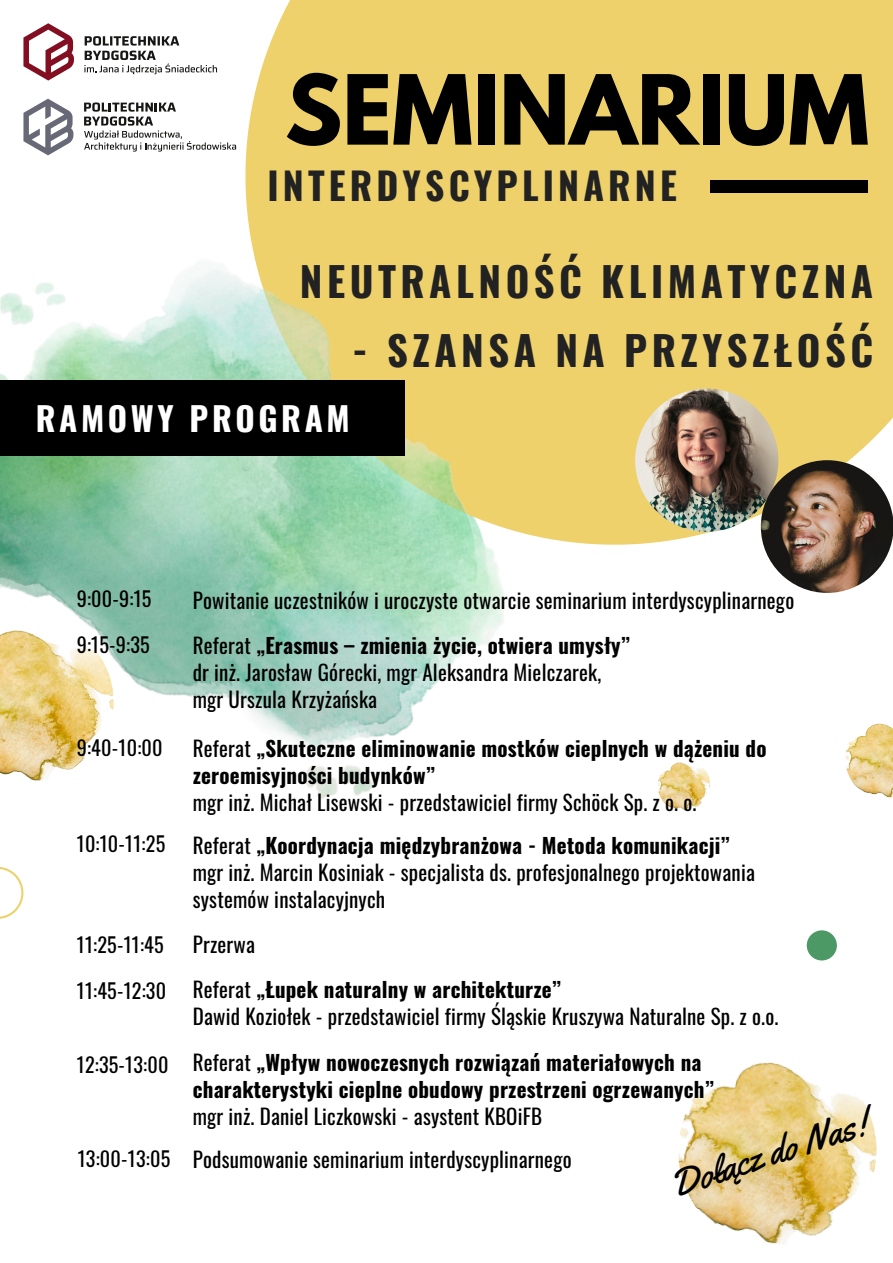
<style>
.page{position:relative;width:893px;height:1263px;background:#fff}
.page>*{position:absolute;margin:0;border:0;box-sizing:border-box;transform-origin:0 0}
.t1{font:700 85.5px "League Spartan";color:#000}
.t2{font:700 40.5px "Oswald";letter-spacing:.11em;color:#222}
.t3{font:700 37.5px "Oswald";letter-spacing:.11em;color:#222}
.t4{font:37.5px "Yellowtail";color:#000}
.t5{font:700 33px "Oswald";letter-spacing:.11em;color:#fff}
.t6{font:21px/27px "Oswald";letter-spacing:.01em;color:#000}
.t7{font:700 21px/27px "Oswald";letter-spacing:.01em;color:#000}
.t8{font:20.17px "Oswald";letter-spacing:.01em;color:#000}
.s1{font-weight:400}
</style>
<div class="page">
<div style="left:247px;top:0;width:646px;height:545px;background:#eed16b"></div>
<img style="left:0;top:136px;width:580px;height:761px">
<img style="left:0;top:619px;width:114px;height:166px">
<svg style="left:0;top:867px;width:23px;height:52px"></svg>
<div style="left:716px;top:362px;width:53px;height:53px;background:#eed16b"></div>
<img style="left:845px;top:723px;width:48px;height:75px">
<img style="left:657px;top:759px;width:53px;height:53px;border-radius:50%">
<div style="left:806px;top:930px;width:31px;height:30px;background:#4c9966;border-radius:50%"></div>
<div style="left:0;top:380px;width:404px;height:75px;background:#000"></div>
<img style="left:635px;top:389px;width:143px;height:143px;border-radius:50%">
<img style="left:761px;top:460px;width:132px;height:133px">
<svg style="left:23px;top:99px;width:50px;height:56px"></svg>
<svg style="left:84px;top:102px;width:152px;height:50px"></svg>
<svg style="left:23px;top:23px;width:51px;height:58px"></svg>
<svg style="left:84px;top:36px;width:133px;height:38px"></svg>
<img style="left:678px;top:1062px;width:199px;height:183px">
<div style="left:710px;top:180px;width:158px;height:13px;background:#000"></div>
<p class="t1" style="left:285px;top:68px;width:586px">SEMINARIUM</p>
<p class="t3" style="left:267px;top:157px;width:411px">INTERDYSCYPLINARNE</p>
<p class="t2" style="left:300px;top:250px;width:575px">NEUTRALNOŚĆ KLIMATYCZNA</p>
<p class="t2" style="left:352px;top:319px;width:522px">- SZANSA NA PRZYSZŁOŚĆ</p>
<p class="t5" style="left:36px;top:393px;width:315px">RAMOWY PROGRAM</p>
<p class="t8" style="left:77px;top:583px;width:76px">9:00-9:15</p>
<p class="t8" style="left:77px;top:629px;width:75px">9:15-9:35</p>
<p class="t8" style="left:77px;top:732px;width:87px">9:40-10:00</p>
<p class="t8" style="left:77px;top:828px;width:90px">10:10-11:25</p>
<p class="t8" style="left:77px;top:929px;width:88px">11:25-11:45</p>
<p class="t8" style="left:77px;top:975px;width:91px">11:45-12:30</p>
<p class="t6" style="left:193px;top:585px;width:603px">Powitanie uczestników i uroczyste otwarcie seminarium interdyscyplinarnego</p>
<p class="t7" style="left:193px;top:631px;width:439px"><span class="s1">Referat</span> „Erasmus – zmienia życie, otwiera umysły”</p>
<p class="t6" style="left:193px;top:658px;width:410px">dr inż. Jarosław Górecki, mgr Aleksandra Mielczarek,</p>
<p class="t6" style="left:193px;top:685px;width:186px">mgr Urszula Krzyżańska</p>
<p class="t7" style="left:193px;top:734px;width:575px"><span class="s1">Referat</span> „Skuteczne eliminowanie mostków cieplnych w dążeniu do zeroemisyjności budynków”</p>
<p class="t6" style="left:193px;top:788px;width:505px">mgr inż. Michał Lisewski - przedstawiciel firmy Schöck Sp. z o. o.</p>
<p class="t7" style="left:193px;top:831px;width:538px"><span class="s1">Referat</span> „Koordynacja międzybranżowa - Metoda komunikacji”</p>
<p class="t6" style="left:193px;top:858px;width:564px">mgr inż. Marcin Kosiniak - specjalista ds. profesjonalnego projektowania systemów instalacyjnych</p>
<p class="t6" style="left:193px;top:930px;width:64px">Przerwa</p>
<p class="t7" style="left:193px;top:975px;width:370px"><span class="s1">Referat</span> „Łupek naturalny w architekturze”</p>
<p class="t6" style="left:193px;top:1002px;width:587px">Dawid Koziołek - przedstawiciel firmy Śląskie Kruszywa Naturalne Sp. z o.o.</p>
<p class="t7" style="left:193px;top:1048px;width:522px"><span class="s1">Referat</span> „Wpływ nowoczesnych rozwiązań materiałowych na charakterystyki cieplne obudowy przestrzeni ogrzewanych”</p>
<p class="t6" style="left:193px;top:1102px;width:351px">mgr inż. Daniel Liczkowski - asystent KBOiFB</p>
<p class="t8" style="left:77px;top:1048px;width:93px">12:35-13:00</p>
<p class="t4" style="left:663px;top:1163px;width:207px;rotate:-18deg">Dołącz do Nas!</p>
<p class="t8" style="left:78px;top:1143px;width:94px">13:00-13:05</p>
<p class="t6" style="left:193px;top:1145px;width:380px">Podsumowanie seminarium interdyscyplinarnego</p>
</div>
